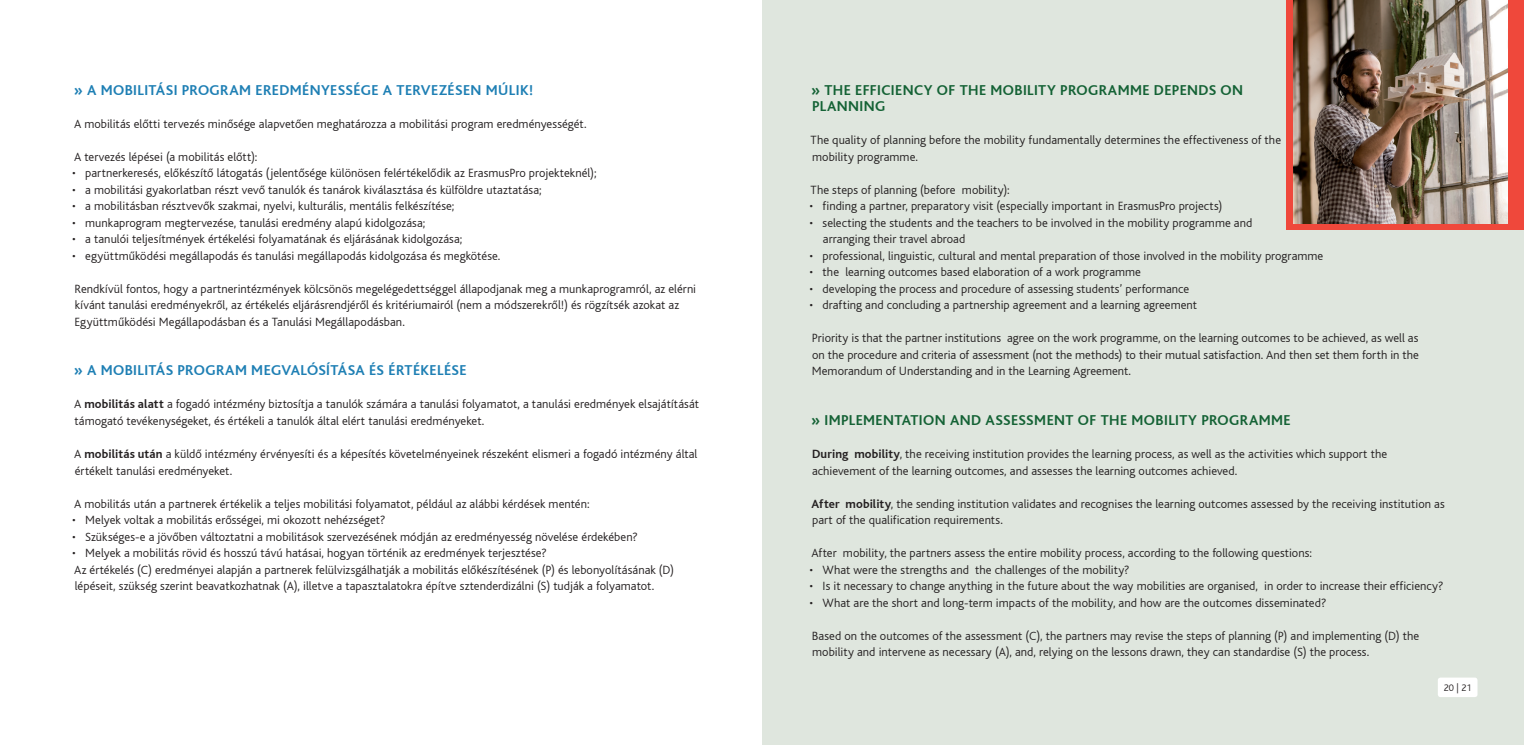
<style>
.page{position:relative;width:1524px;height:745px;background:#fff}
.page>*{position:absolute;margin:0;border:0;box-sizing:border-box;transform-origin:0 0}
.t1{font:700 15px/16.5px "Bliss";letter-spacing:.03em;color:#146235}
.t2{font:700 15px "Bliss";letter-spacing:.025em;color:#1e7fb4}
.t3{font:300 12.5px/16.5px "Bliss CE";letter-spacing:.005em;color:#231f20}
.t4{font:300 10px "Bliss CE";color:#231f20}
.s1{font-family:"Bliss Bold HU";font-weight:400}
</style>
<div class="page">
<div style="left:762px;top:0;width:762px;height:744px;background:#dfe6de"></div>
<div style="left:1286px;top:0;width:238px;height:229px;background:#ef483b"></div>
<div style="left:1437px;top:677px;width:40px;height:19px;background:#fff;border-radius:3px"></div>
<img style="left:1294px;top:0;width:213px;height:223px">
<p class="t2" style="left:74px;top:82px;width:461px">» A MOBILITÁSI PROGRAM EREDMÉNYESSÉGE A TERVEZÉSEN MÚLIK!</p>
<p class="t3" style="left:74px;top:115px;width:514px">A mobilitás előtti tervezés minősége alapvetően meghatározza a mobilitási program eredményességét.</p>
<p class="t3" style="left:74px;top:148px;width:185px">A tervezés lépései (a mobilitás előtt):</p>
<p class="t3" style="left:72px;top:165px;width:526px">• partnerkeresés, előkészítő látogatás (jelentősége különösen felértékelődik az ErasmusPro projekteknél);</p>
<p class="t3" style="left:72px;top:181px;width:471px">• a mobilitási gyakorlatban részt vevő tanulók és tanárok kiválasztása és külföldre utaztatása;</p>
<p class="t3" style="left:72px;top:198px;width:384px">• a mobilitásban résztvevők szakmai, nyelvi, kulturális, mentális felkészítése;</p>
<p class="t3" style="left:72px;top:214px;width:355px">• munkaprogram megtervezése, tanulási eredmény alapú kidolgozása;</p>
<p class="t3" style="left:72px;top:231px;width:391px">• a tanulói teljesítmények értékelési folyamatának és eljárásának kidolgozása;</p>
<p class="t3" style="left:72px;top:247px;width:430px">• együttműködési megállapodás és tanulási megállapodás kidolgozása és megkötése.</p>
<p class="t3" style="left:75px;top:280px;width:623px">Rendkívül fontos, hogy a partnerintézmények kölcsönös megelégedettséggel állapodjanak meg a munkaprogramról, az elérni kívánt tanulási eredményekről, az értékelés eljárásrendjéről és kritériumairól (nem a módszerekről!) és rögzítsék azokat az<br>Együttműködési Megállapodásban és a Tanulási Megállapodásban.</p>
<p class="t2" style="left:74px;top:362px;width:394px">» A MOBILITÁS PROGRAM MEGVALÓSÍTÁSA ÉS ÉRTÉKELÉSE</p>
<p class="t3" style="left:74px;top:396px;width:626px">A <span class="s1">mobilitás alatt</span> a fogadó intézmény biztosítja a tanulók számára a tanulási folyamatot, a tanulási eredmények elsajátítását támogató tevékenységeket, és értékeli a tanulók által elért tanulási eredményeket.</p>
<p class="t3" style="left:74px;top:445px;width:625px">A <span class="s1">mobilitás után</span> a küldő intézmény érvényesíti és a képesítés követelményeinek részeként elismeri a fogadó intézmény által értékelt tanulási eredményeket.</p>
<p class="t3" style="left:74px;top:495px;width:517px">A mobilitás után a partnerek értékelik a teljes mobilitási folyamatot, például az alábbi kérdések mentén:</p>
<p class="t3" style="left:72px;top:511px;width:315px">• Melyek voltak a mobilitás erősségei, mi okozott nehézséget?</p>
<p class="t3" style="left:72px;top:528px;width:567px">• Szükséges-e a jövőben változtatni a mobilitások szervezésének módján az eredményesség növelése érdekében?</p>
<p class="t3" style="left:72px;top:544px;width:603px">• Melyek a mobilitás rövid és hosszú távú hatásai, hogyan történik az eredmények terjesztése?<br>Az értékelés (C) eredményei alapján a partnerek felülvizsgálhatják a mobilitás előkészítésének (P) és lebonyolításának (D) lépéseit, szükség szerint beavatkozhatnak (A), illetve a tapasztalatokra építve sztenderdizálni (S) tudják a folyamatot.</p>
<p class="t1" style="left:811px;top:82px;width:433px">» THE EFFICIENCY OF THE MOBILITY PROGRAMME DEPENDS ON<br>PLANNING</p>
<p class="t3" style="left:810px;top:132px;width:472px">The quality of planning before the mobility fundamentally determines the effectiveness of the mobility programme.</p>
<p class="t3" style="left:810px;top:181px;width:201px">The steps of planning (before mobility):</p>
<p class="t3" style="left:809px;top:198px;width:414px">• finding a partner, preparatory visit (especially important in ErasmusPro projects)</p>
<p class="t3" style="left:823px;top:214px;width:431px;text-indent:-13px">• selecting the students and the teachers to be involved in the mobility programme and arranging their travel abroad</p>
<p class="t3" style="left:809px;top:247px;width:515px">• professional, linguistic, cultural and mental preparation of those involved in the mobility programme</p>
<p class="t3" style="left:809px;top:264px;width:333px">• the learning outcomes based elaboration of a work programme</p>
<p class="t3" style="left:809px;top:280px;width:381px">• developing the process and procedure of assessing students’ performance</p>
<p class="t3" style="left:809px;top:297px;width:389px">• drafting and concluding a partnership agreement and a learning agreement</p>
<p class="t3" style="left:812px;top:330px;width:608px;text-align:justify">Priority is that the partner institutions agree on the work programme, on the learning outcomes to be achieved, as well as on the procedure and criteria of assessment (not the methods) to their mutual satisfaction. And then set them forth in the Memorandum of Understanding and in the Learning Agreement.</p>
<p class="t1" style="left:811px;top:412px;width:481px">» IMPLEMENTATION AND ASSESSMENT OF THE MOBILITY PROGRAMME</p>
<p class="t3" style="left:812px;top:445px;width:577px"><span class="s1">During mobility</span>, the receiving institution provides the learning process, as well as the activities which support the achievement of the learning outcomes, and assesses the learning outcomes achieved.</p>
<p class="t3" style="left:811px;top:495px;width:635px"><span class="s1">After mobility</span>, the sending institution validates and recognises the learning outcomes assessed by the receiving institution as part of the qualification requirements.</p>
<p class="t3" style="left:811px;top:544px;width:502px">After mobility, the partners assess the entire mobility process, according to the following questions:</p>
<p class="t3" style="left:809px;top:561px;width:321px">• What were the strengths and the challenges of the mobility?</p>
<p class="t3" style="left:809px;top:577px;width:635px">• Is it necessary to change anything in the future about the way mobilities are organised, in order to increase their efficiency?</p>
<p class="t3" style="left:809px;top:594px;width:518px">• What are the short and long-term impacts of the mobility, and how are the outcomes disseminated?</p>
<p class="t3" style="left:812px;top:627px;width:609px">Based on the outcomes of the assessment (C), the partners may revise the steps of planning (P) and implementing (D) the mobility and intervene as necessary (A), and, relying on the lessons drawn, they can standardise (S) the process.</p>
<p class="t4" style="left:1443px;top:681px;width:29px">20 | 21</p>
</div>
